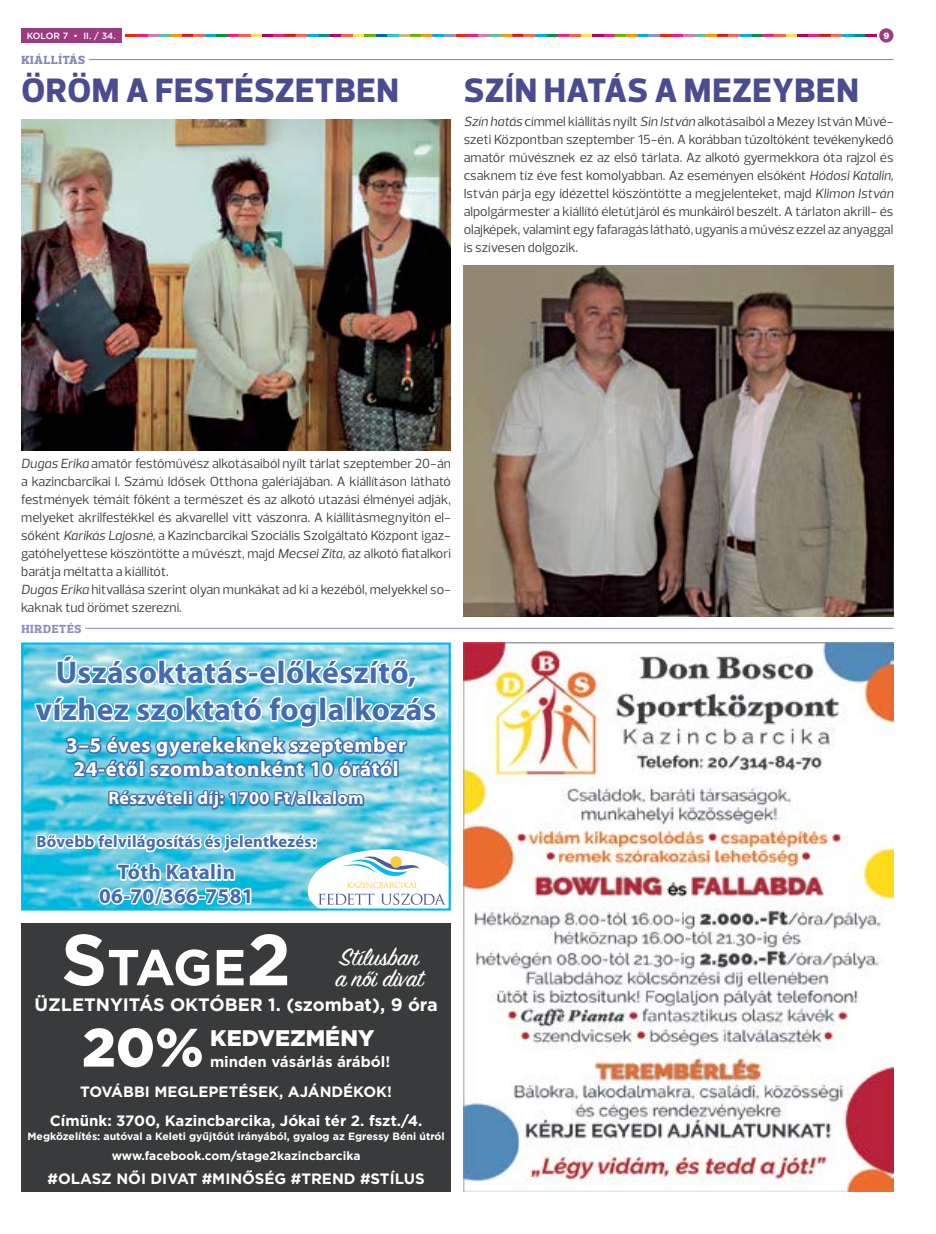
<style>
.page{position:relative;width:936px;height:1234px;background:#fff}
.page>*{position:absolute;margin:0;border:0;box-sizing:border-box;transform-origin:0 0}
.t1{font:900 54px "Gotham";color:#fff}
.t2{font:700 50.4px "Gotham";color:#fff}
.t3{font:800 34.5px "Prelo";letter-spacing:.015em;color:#4b4b90}
.t4{font:700 31.5px/36.9px "Myriad Pro";letter-spacing:.02em;color:#436caf;text-align:center}
.t5{font:27px/21px "Sign Painter House Script";color:#fff}
.t6{font:900 22.5px "Gotham";color:#fff}
.t7{font:700 21px/23.5px "Myriad Pro";letter-spacing:.03em;color:#fff;text-align:center}
.t8{font:700 21px/23.5px "Myriad Pro";letter-spacing:.02em;color:#436caf;text-align:center}
.t9{font:700 18px "Gotham";color:#fff}
.t10{font:700 18px "Myriad Pro";letter-spacing:.02em;color:#fff}
.t11{font:700 16.5px "Myriad Pro";letter-spacing:.02em;color:#436caf}
.t12{font:700 15px/30.6px "Gotham";color:#fff;text-align:right}
.t13{font:13.5px/18px "Prelo";color:#383a3b;text-align:justify}
.t14{font:700 12px "Gotham";color:#fff}
.t15{font:800 12px "Prelo Slab";letter-spacing:.065em;color:#8586bc}
.t16{font:800 12px "Prelo Slab";letter-spacing:.065em;color:#8d8fc2}
.t17{font:700 10.5px "Gotham";color:#fff}
.t18{font:500 9px "Gotham";color:#fff}
.t19{font:900 9px "Gotham";color:#fff}
.t20{font:8.85px "Trajan Pro";letter-spacing:-.05em;color:#fec944}
.s1{font-style:italic}
.s2{font-size:72px}
</style>
<div class="page">
<svg style="left:125px;top:34px;width:751px;height:3px;background:#ad6e67"></svg>
<div style="left:879px;top:28px;width:14px;height:15px;background:#9b3c81;border-radius:50%"></div>
<div style="left:21px;top:28px;width:100px;height:15px;background:#9b3c81"></div>
<hr style="left:21px;top:627px;width:872px;height:1px;background:#8d8fc2">
<div style="left:21px;top:624px;width:64px;height:6px;background:#fff"></div>
<div style="left:21px;top:923px;width:430px;height:268px;background:#383a3b"></div>
<img style="left:24px;top:643px;width:427px;height:266px">
<div style="left:21px;top:642px;width:429px;height:268px;border:2px solid #00b9f3"></div>
<svg style="left:32px;top:652px;width:417px;height:259px"></svg>
<img style="left:463px;top:642px;width:430px;height:549px">
<img style="left:21px;top:119px;width:430px;height:331px">
<img style="left:463px;top:266px;width:430px;height:351px">
<hr style="left:21px;top:59px;width:872px;height:1px;background:#8586bc">
<div style="left:21px;top:56px;width:68px;height:6px;background:#fff"></div>
<p class="t18" style="left:27px;top:29px;width:90px">KOLOR 7 • II. / 34.</p>
<p class="t19" style="left:883px;top:29px;width:7px">9</p>
<p class="t15" style="left:21px;top:53px;width:65px">KIÁLLÍTÁS</p>
<h3 class="t3" style="left:21px;top:70px;width:379px">ÖRÖM A FESTÉSZETBEN</h3>
<h3 class="t3" style="left:464px;top:70px;width:396px">SZÍN HATÁS A MEZEYBEN</h3>
<p class="t13" style="left:463px;top:113px;width:431px"><span class="s1">Szín hatás</span> címmel kiállítás nyílt <span class="s1">Sin István</span> alkotásaiból a Mezey István Művé&shy;szeti Központban szeptember 15-én. A korábban tűzoltóként tevékenykedő amatőr művésznek ez az első tárlata. Az alkotó gyermekkora óta rajzol és csaknem tíz éve fest komolyabban. Az eseményen elsőként <span class="s1">Hódosi Katalin, </span>István párja egy idézettel köszöntötte a megjelenteket, majd <span class="s1">Klimon István </span>alpolgármester a kiállító életútjáról és munkáiról beszélt. A tárlaton akrill- és olajképek, valamint egy fafaragás látható, ugyanis a művész ezzel az anyaggal is szívesen dolgozik.</p>
<p class="t13" style="left:21px;top:455px;width:431px;text-align:left"><span class="s1">Dugas Erika</span> amatőr festőművész alkotásaiból nyílt tárlat szeptember 20-án a kazincbarcikai I. Számú Idősek Otthona galériájában. A kiállításon látható festmények témáit főként a természet és az alkotó utazási élményei adják, melyeket akrilfestékkel és akvarellel vitt vászonra. A kiállításmegnyitón el&shy;sőként <span class="s1">Karikás Lajosné,</span> a Kazincbarcikai Szociális Szolgáltató Központ igaz&shy;gatóhelyettese köszöntötte a művészt, majd <span class="s1">Mecsei Zita,</span> az alkotó fiatalkori barátja méltatta a kiállítót.<br><span class="s1">Dugas Erika</span> hitvallása szerint olyan munkákat ad ki a kezéből, melyekkel so&shy;kaknak tud örömet szerezni.</p>
<p class="t16" style="left:21px;top:621px;width:62px">HIRDETÉS</p>
<h3 class="t4" style="left:36px;top:653px;width:402px">Úszásoktatás-előkészítő, vízhez szoktató foglalkozás</h3>
<h3 class="t7" style="left:66px;top:732px;width:341px">3–5 éves gyerekeknek szeptember<br>24-étől szombatonként 10 órától</h3>
<h3 class="t10" style="left:108px;top:786px;width:257px">Részvételi díj: 1700 Ft/alkalom</h3>
<p class="t11" style="left:36px;top:830px;width:281px">Bővebb felvilágosítás és jelentkezés:</p>
<h3 class="t8" style="left:99px;top:859px;width:156px">Tóth Katalin<br>06-70/366-7581</h3>
<p class="t20" style="left:347px;top:878px;width:72px">KAZINCBARCIKAI</p>
<h2 class="t2" style="left:61px;top:933px;width:231px"><span class="s2">S</span>tage<span class="s2">2</span></h2>
<h3 class="t9" style="left:35px;top:992px;width:404px">ÜZLETNYITÁS OKTÓBER 1. (szombat), 9 óra</h3>
<h3 class="t6" style="left:210px;top:1021px;width:166px">KEDVEZMÉNY</h3>
<h3 class="t5" style="left:335px;top:949px;width:89px">Stílusban a női divat</h3>
<h1 class="t1" style="left:82px;top:1009px;width:123px">20%</h1>
<p class="t12" style="left:80px;top:1045px;width:313px">minden vásárlás árából!<br>TOVÁBBI MEGLEPETÉSEK, AJÁNDÉKOK!</p>
<p class="t12" style="left:50px;top:1104px;width:374px">Címünk: 3700, Kazincbarcika, Jókai tér 2. fszt./4.</p>
<p class="t17" style="left:27px;top:1128px;width:419px">Megközelítés: autóval a Keleti gyűjtőút irányából, gyalog az Egressy Béni útról</p>
<p class="t14" style="left:112px;top:1147px;width:250px">www.facebook.com/stage2kazincbarcika</p>
<p class="t12" style="left:48px;top:1163px;width:378px">#OLASZ NŐI DIVAT #MINŐSÉG #TREND #STÍLUS</p>
</div>
